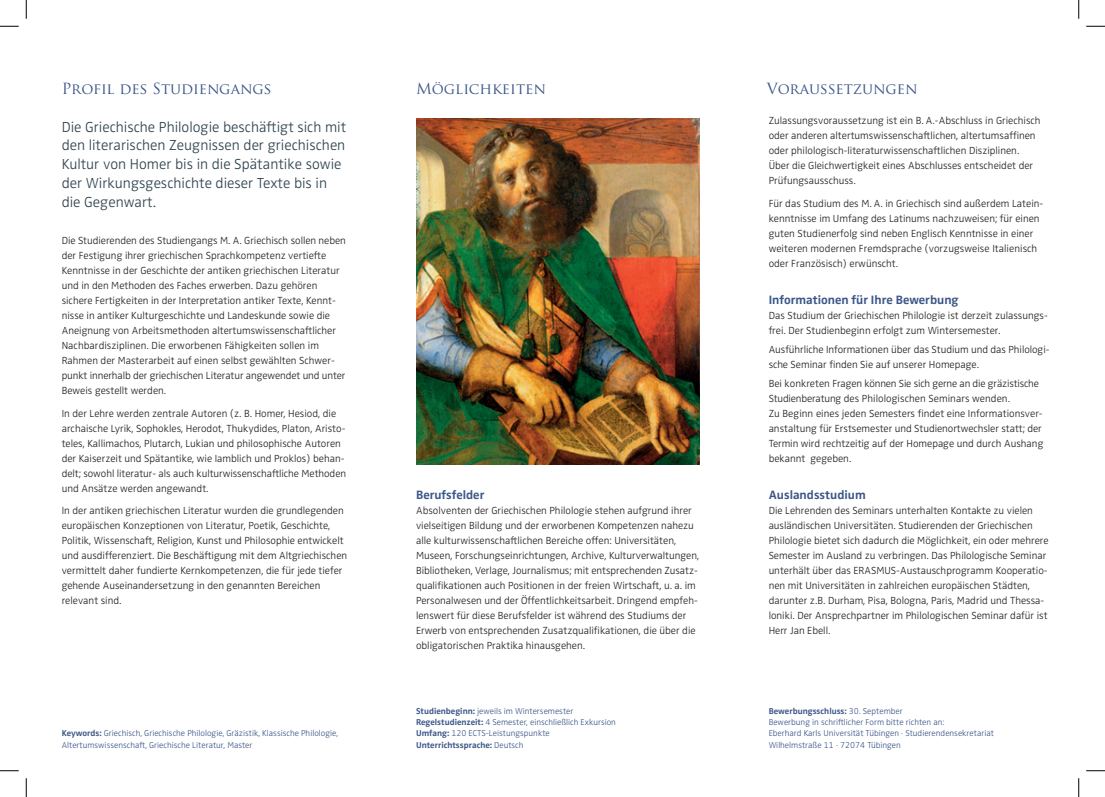
<style>
.page{position:relative;width:1105px;height:797px;background:#fff}
.page>*{position:absolute;margin:0;border:0;box-sizing:border-box;transform-origin:0 0}
.t1{font:300 15px/18.8px "Zwo OT";color:#2d424d}
.t2{font:15px "Trajan Pro";color:#3b5688}
.t3{font:700 12.5px "Zwo OT";color:#3b5688}
.t4{font:300 10.62px/15px "Zwo OT";color:#231f20}
.t5{font:300 8.75px/11.2px "Zwo OT";color:#3b5688}
.s1{font-weight:700}
</style>
<div class="page">
<img style="left:416px;top:118px;width:283px;height:346px">
<svg style="left:0;top:25px;width:19px;height:2px"></svg>
<svg style="left:1086px;top:25px;width:19px;height:2px"></svg>
<svg style="left:0;top:770px;width:19px;height:1px"></svg>
<svg style="left:1086px;top:770px;width:19px;height:1px"></svg>
<svg style="left:25px;top:0;width:2px;height:19px"></svg>
<svg style="left:25px;top:778px;width:2px;height:19px"></svg>
<svg style="left:1078px;top:0;width:1px;height:19px"></svg>
<svg style="left:1078px;top:778px;width:1px;height:19px"></svg>
<h1 class="t2" style="left:62px;top:79px;width:211px">Profil des Studiengangs</h1>
<h1 class="t1" style="left:62px;top:118px;width:286px">Die Griechische Philologie beschäftigt sich mit den literarischen Zeugnissen der griechischen Kultur von Homer bis in die Spätantike sowie der Wirkungsgeschichte dieser Texte bis in die Gegenwart.</h1>
<p class="t4" style="left:62px;top:233px;width:286px">Die Studierenden des Studiengangs M. A. Griechisch sollen neben der Festigung ihrer griechischen Sprachkompetenz vertiefte Kenntnisse in der Geschichte der antiken griechischen Literatur und in den Methoden des Faches erwerben. Dazu gehören sichere Fertigkeiten in der Interpretation antiker Texte, Kennt&shy;nisse in antiker Kulturgeschichte und Landeskunde sowie die Aneignung von Arbeitsmethoden altertumswissenschaftlicher Nachbardisziplinen. Die erworbenen Fähigkeiten sollen im Rahmen der Masterarbeit auf einen selbst gewählten Schwer&shy;punkt innerhalb der griechischen Literatur angewendet und unter Beweis gestellt werden.</p>
<p class="t4" style="left:62px;top:406px;width:286px">In der Lehre werden zentrale Autoren (z. B. Homer, Hesiod, die archaische Lyrik, Sophokles, Herodot, Thukydides, Platon, Aristo&shy;teles, Kallimachos, Plutarch, Lukian und philosophische Autoren der Kaiserzeit und Spätantike, wie Iamblich und Proklos) behan&shy;delt; sowohl literatur- als auch kulturwissenschaftliche Methoden und Ansätze werden angewandt.</p>
<p class="t4" style="left:62px;top:503px;width:287px">In der antiken griechischen Literatur wurden die grundlegenden europäischen Konzeptionen von Literatur, Poetik, Geschichte, Politik, Wissenschaft, Religion, Kunst und Philosophie entwickelt und ausdifferenziert. Die Beschäftigung mit dem Altgriechischen vermittelt daher fundierte Kernkompetenzen, die für jede tiefer gehende Auseinandersetzung in den genannten Bereichen relevant sind.</p>
<p class="t5" style="left:62px;top:728px;width:278px"><span class="s1">Keywords:</span> Griechisch, Griechische Philologie, Gräzistik, Klassische Philologie,<br>Altertumswissenschaft, Griechische Literatur, Master</p>
<h1 class="t2" style="left:416px;top:79px;width:131px">Möglichkeiten</h1>
<p class="t3" style="left:416px;top:488px;width:70px">Berufsfelder</p>
<p class="t4" style="left:416px;top:503px;width:285px">Absolventen der Griechischen Philologie stehen aufgrund ihrer vielseitigen Bildung und der erworbenen Kompetenzen nahezu alle kulturwissenschaftlichen Bereiche offen: Universitäten, Museen, Forschungseinrichtungen, Archive, Kulturverwaltungen, Bibliotheken, Verlage, Journalismus; mit entsprechenden Zusatz&shy;qualifikationen auch Positionen in der freien Wirtschaft, u. a. im Personalwesen und der Öffentlichkeitsarbeit. Dringend empfeh&shy;lenswert für diese Berufsfelder ist während des Studiums der Erwerb von entsprechenden Zusatzqualifikationen, die über die obligatorischen Praktika hinausgehen.</p>
<p class="t5" style="left:416px;top:705px;width:201px"><span class="s1">Studienbeginn:</span> jeweils im Wintersemester <span class="s1">Regelstudienzeit:</span> 4 Semester, einschließlich Exkursion <span class="s1">Umfang:</span> 120 ECTS-Leistungspunkte <span class="s1">Unterrichtssprache:</span> Deutsch</p>
<h1 class="t2" style="left:767px;top:79px;width:152px">Voraussetzungen</h1>
<p class="t4" style="left:769px;top:113px;width:273px">Zulassungsvoraussetzung ist ein B. A.-Abschluss in Griechisch oder anderen altertumswissenschaftlichen, altertumsaffinen oder philologisch-literaturwissenschaftlichen Disziplinen.<br>Über die Gleichwertigkeit eines Abschlusses entscheidet der Prüfungsausschuss.</p>
<p class="t4" style="left:769px;top:196px;width:276px">Für das Studium des M. A. in Griechisch sind außerdem Latein&shy;kenntnisse im Umfang des Latinums nachzuweisen; für einen guten Studienerfolg sind neben Englisch Kenntnisse in einer weiteren modernen Fremdsprache (vorzugsweise Italienisch oder Französisch) erwünscht.</p>
<p class="t3" style="left:769px;top:293px;width:191px">Informationen für Ihre Bewerbung</p>
<p class="t4" style="left:769px;top:308px;width:281px">Das Studium der Griechischen Philologie ist derzeit zulassungs&shy;frei. Der Studienbeginn erfolgt zum Wintersemester.</p>
<p class="t4" style="left:769px;top:342px;width:282px">Ausführliche Informationen über das Studium und das Philologi&shy;sche Seminar finden Sie auf unserer Homepage.</p>
<p class="t4" style="left:769px;top:376px;width:276px">Bei konkreten Fragen können Sie sich gerne an die gräzistische Studienberatung des Philologischen Seminars wenden.<br>Zu Beginn eines jeden Semesters findet eine Informationsver&shy;anstaltung für Erstsemester und Studienortwechsler statt; der Termin wird rechtzeitig auf der Homepage und durch Aushang bekannt gegeben.</p>
<p class="t3" style="left:769px;top:488px;width:99px">Auslandsstudium</p>
<p class="t4" style="left:769px;top:503px;width:281px">Die Lehrenden des Seminars unterhalten Kontakte zu vielen ausländischen Universitäten. Studierenden der Griechischen Philologie bietet sich dadurch die Möglichkeit, ein oder mehrere Semester im Ausland zu verbringen. Das Philologische Seminar unterhält über das ERASMUS-Austauschprogramm Kooperatio&shy;nen mit Universitäten in zahlreichen europäischen Städten, darunter z.B. Durham, Pisa, Bologna, Paris, Madrid und Thessa&shy;loniki. Der Ansprechpartner im Philologischen Seminar dafür ist Herr Jan Ebell.</p>
<p class="t5" style="left:769px;top:705px;width:227px"><span class="s1">Bewerbungsschluss:</span> 30. September<br>Bewerbung in schriftlicher Form bitte richten an:<br>Eberhard Karls Universität Tübingen · Studierendensekretariat Wilhelmstraße 11 · 72074 Tübingen</p>
</div>
